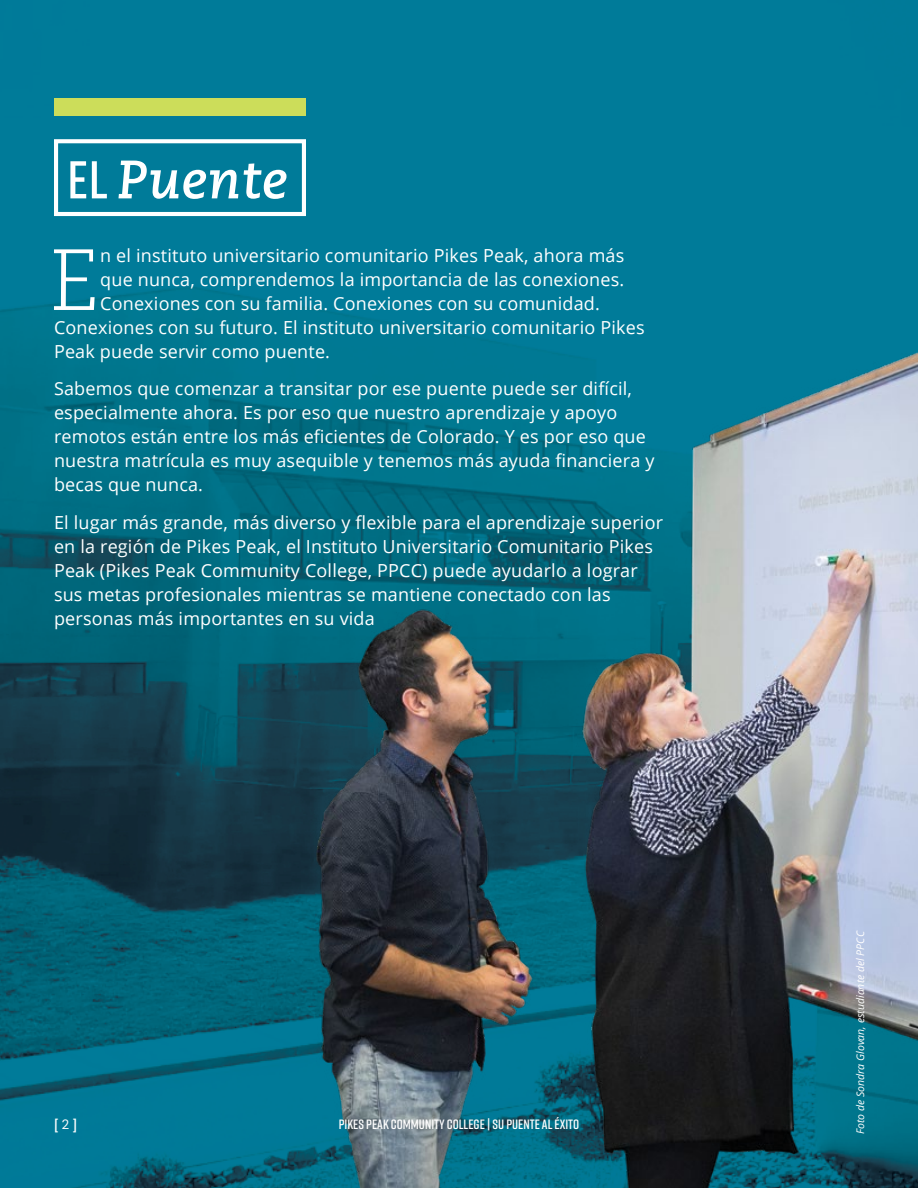
<style>
.page{position:relative;width:918px;height:1188px;background:#fff}
.page>*{position:absolute;margin:0;border:0;box-sizing:border-box;transform-origin:0 0}
.Body_Copy{font:300 86.55px "Caecilia LT Std";color:#fff}
.t1{font:italic 700 54px "Caecilia LT Std";letter-spacing:.015em;color:#fff}
.Body_Copy-2{font:18px/24px "Open Sans";letter-spacing:.01em;color:#fff}
.t2{font:600 13.5px "Rift";color:#fff}
.t3{font:700 13.5px "Caecilia LT Std";color:#fff}
.t4{font:italic 10.5px "Open Sans";color:#fff}
.s1{font-family:"Rift";font-weight:600;font-style:normal;font-size:53.1px}
.s2{font-weight:400}
</style>
<div class="page">
<img style="left:0;top:0;width:918px;height:1188px">
<img style="left:306px;top:333px;width:612px;height:855px">
<div style="left:54px;top:139px;width:252px;height:77px;border:4px solid #fff"></div>
<div style="left:54px;top:98px;width:252px;height:18px;background:#ccdd5a"></div>
<p class="t1" style="left:67px;top:148px;width:221px"><span class="s1">EL</span> Puente</p>
<p class="Body_Copy" style="left:50px;top:231px;width:51px">E</p>
<p class="Body_Copy-2" style="left:100px;top:243px;width:526px">n el instituto universitario comunitario Pikes Peak, ahora más</p>
<p class="Body_Copy-2" style="left:100px;top:267px;width:526px">que nunca, comprendemos la importancia de las conexiones.</p>
<p class="Body_Copy-2" style="left:100px;top:291px;width:501px">Conexiones con su familia. Conexiones con su comunidad.</p>
<p class="Body_Copy-2" style="left:54px;top:315px;width:592px">Conexiones con su futuro. El instituto universitario comunitario Pikes</p>
<p class="Body_Copy-2" style="left:54px;top:339px;width:278px">Peak puede servir como puente.</p>
<p class="Body_Copy-2" style="left:54px;top:376px;width:602px">Sabemos que comenzar a transitar por ese puente puede ser difícil, especialmente ahora. Es por eso que nuestro aprendizaje y apoyo remotos están entre los más eficientes de Colorado. Y es por eso que nuestra matrícula es muy asequible y tenemos más ayuda financiera y becas que nunca.</p>
<p class="Body_Copy-2" style="left:54px;top:510px;width:611px">El lugar más grande, más diverso y flexible para el aprendizaje superior en la región de Pikes Peak, el Instituto Universitario Comunitario Pikes Peak (Pikes Peak Community College, PPCC) puede ayudarlo a lograr sus metas profesionales mientras se mantiene conectado con las personas más importantes en su vida</p>
<p class="t3" style="left:54px;top:1116px;width:25px">[ <span class="s2">2</span> ]</p>
<p class="t2" style="left:339px;top:1115px;width:242px">PIKES PEAK COMMUNITY COLLEGE | SU PUENTE AL ÉXITO</p>
<p class="t4" style="left:853px;top:1134px;width:205px;rotate:-90deg">Foto de Sondra Glovan, estudiante del PPCC</p>
</div>
